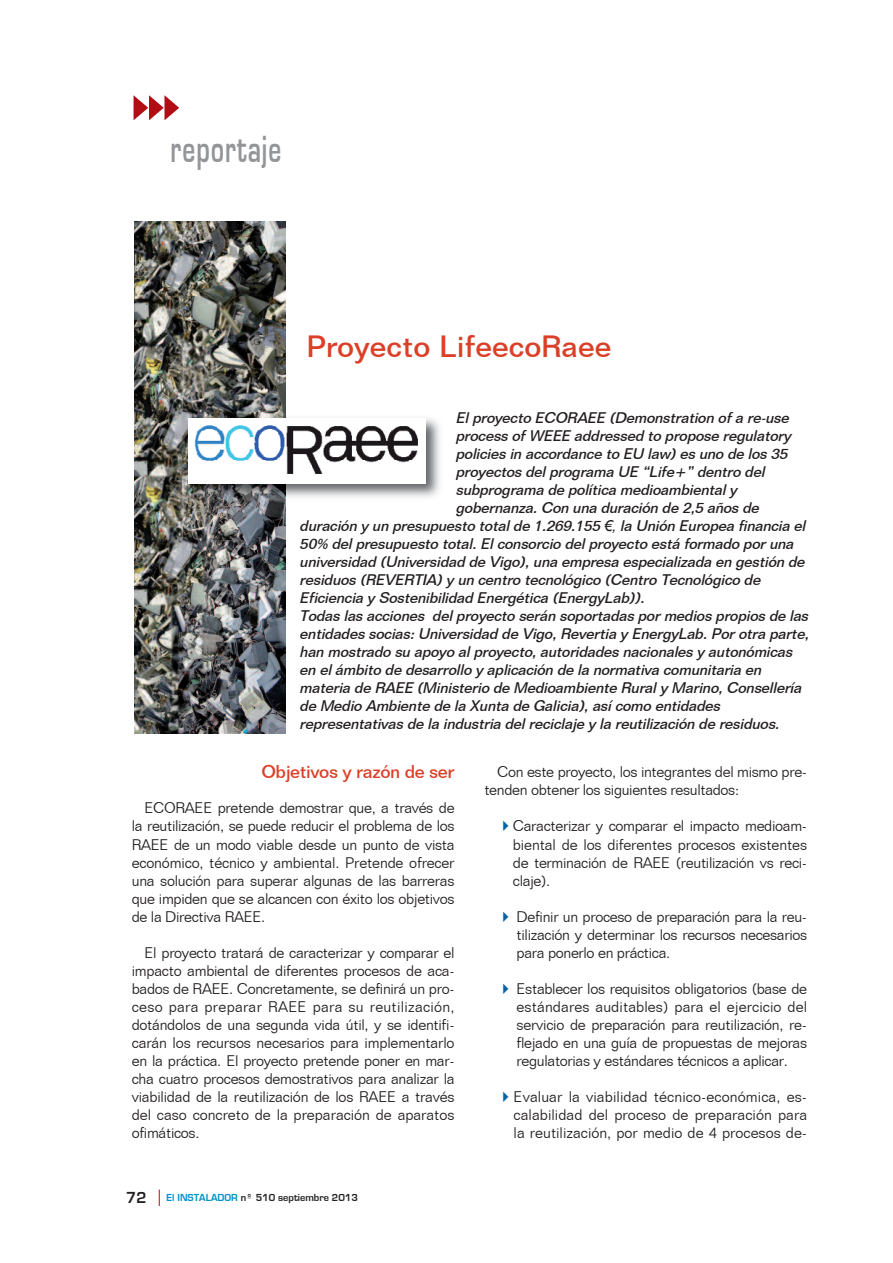
<style>
.page{position:relative;width:893px;height:1263px;background:#fff}
.page>*{position:absolute;margin:0;border:0;box-sizing:border-box;transform-origin:0 0}
.t1{font:39px "Eurose";letter-spacing:.045em;color:#939598;scale:.66 1}
.t2{font:500 30px "Folio BT";color:#dc3f27}
.t3{font:500 18px "Folio BT";letter-spacing:-.025em;color:#dc3f27}
.t4{font:300 15px/18px "Folio BT";letter-spacing:-.02em;color:#231f20;text-align:justify}
.t5{font:italic 500 15px "Folio BT";letter-spacing:-.025em;color:#231f20}
.t6{font:10.5px "Eurose";color:#231f20}
.s1{font-family:"Arial";font-weight:400}
.s2{font-size:16.5px}
.s3{color:#0092c8}
.s4{color:#0165a5}
</style>
<div class="page">
<svg style="left:134px;top:95px;width:45px;height:25px"></svg>
<svg style="left:159px;top:1189px;width:1px;height:17px"></svg>
<img style="left:134px;top:222px;width:151px;height:511px">
<img style="left:182px;top:412px;width:258px;height:91px">
<img style="left:189px;top:419px;width:233px;height:65px">
<h1 class="t1" style="left:171px;top:129px;width:169px">reportaje</h1>
<h2 class="t2" style="left:307px;top:328px;width:306px">Proyecto LifeecoRaee</h2>
<p class="t5" style="left:455px;top:408px;width:338px">El proyecto ECORAEE (Demonstration of a re-use</p>
<p class="t5" style="left:455px;top:426px;width:337px">process of WEEE addressed to propose regulatory</p>
<p class="t5" style="left:455px;top:444px;width:336px">policies in accordance to EU law) es uno de los 35</p>
<p class="t5" style="left:455px;top:462px;width:314px">proyectos del programa UE “Life+” dentro del</p>
<p class="t5" style="left:455px;top:480px;width:283px">subprograma de política medioambiental y</p>
<p class="t5" style="left:455px;top:498px;width:308px">gobernanza. Con una duración de 2,5 años de</p>
<p class="t5" style="left:299px;top:516px;width:511px">duración y un presupuesto total de 1.269.155 <span class="s1">€,</span> la Unión Europea financia el</p>
<p class="t5" style="left:299px;top:534px;width:499px">50% del presupuesto total. El consorcio del proyecto está formado por una</p>
<p class="t5" style="left:299px;top:552px;width:510px">universidad (Universidad de Vigo), una empresa especializada en gestión de</p>
<p class="t5" style="left:299px;top:570px;width:466px">residuos (REVERTIA) y un centro tecnológico (Centro Tecnológico de</p>
<p class="t5" style="left:299px;top:588px;width:350px">Eficiencia y Sostenibilidad Energética (EnergyLab)).</p>
<p class="t5" style="left:299px;top:606px;width:513px">Todas las acciones del proyecto serán soportadas por medios propios de las</p>
<p class="t5" style="left:299px;top:624px;width:514px">entidades socias: Universidad de Vigo, Revertia y EnergyLab. Por otra parte,</p>
<p class="t5" style="left:299px;top:642px;width:498px">han mostrado su apoyo al proyecto, autoridades nacionales y autonómicas</p>
<p class="t5" style="left:299px;top:660px;width:466px">en el ámbito de desarrollo y aplicación de la normativa comunitaria en</p>
<p class="t5" style="left:299px;top:678px;width:507px">materia de RAEE (Ministerio de Medioambiente Rural y Marino, Consellería</p>
<p class="t5" style="left:299px;top:696px;width:425px">de Medio Ambiente de la Xunta de Galicia), así como entidades</p>
<p class="t5" style="left:299px;top:714px;width:484px">representativas de la industria del reciclaje y la reutilización de residuos.</p>
<p class="t3" style="left:261px;top:761px;width:195px">Objetivos y razón de ser</p>
<p class="t4" style="left:132px;top:799px;width:324px;text-indent:13px">ECORAEE pretende demostrar que, a través de la reutilización, se puede reducir el problema de los RAEE de un modo viable desde un punto de vista económico, técnico y ambiental. Pretende ofrecer una solución para superar algunas de las barreras que impiden que se alcancen con éxito los objetivos de la Directiva RAEE.</p>
<p class="t4" style="left:132px;top:943px;width:324px;text-indent:13px">El proyecto tratará de caracterizar y comparar el impacto ambiental de diferentes procesos de aca&shy;bados de RAEE. Concretamente, se definirá un pro&shy;ceso para preparar RAEE para su reutilización, dotándolos de una segunda vida útil, y se identifi&shy;carán los recursos necesarios para implementarlo en la práctica. El proyecto pretende poner en mar&shy;cha cuatro procesos demostrativos para analizar la viabilidad de la reutilización de los RAEE a través del caso concreto de la preparación de aparatos ofimáticos.</p>
<p class="t6" style="left:126px;top:1191px;width:233px"><span class="s2">72</span> <span class="s3">El INSTALADOR</span> nº 510 septiembre 2013</p>
<p class="t4" style="left:484px;top:763px;width:324px;text-indent:13px">Con este proyecto, los integrantes del mismo pre&shy;tenden obtener los siguientes resultados:</p>
<p class="t4" style="left:513px;top:817px;width:296px;text-indent:-16px"><span class="s4">✔</span>Caracterizar y comparar el impacto medioam&shy;biental de los diferentes procesos existentes de terminación de RAEE (reutilización vs reci&shy;claje).</p>
<p class="t4" style="left:517px;top:907px;width:292px;text-indent:-19px"><span class="s4">✔</span> Definir un proceso de preparación para la reu&shy;tilización y determinar los recursos necesarios para ponerlo en práctica.</p>
<p class="t4" style="left:517px;top:979px;width:292px;text-indent:-19px"><span class="s4">✔</span> Establecer los requisitos obligatorios (base de estándares auditables) para el ejercicio del servicio de preparación para reutilización, re&shy;flejado en una guía de propuestas de mejoras regulatorias y estándares técnicos a aplicar.</p>
<p class="t4" style="left:514px;top:1088px;width:295px;text-indent:-16px"><span class="s4">✔</span>Evaluar la viabilidad técnico-económica, es&shy;calabilidad del proceso de preparación para la reutilización, por medio de 4 procesos de-</p>
</div>
